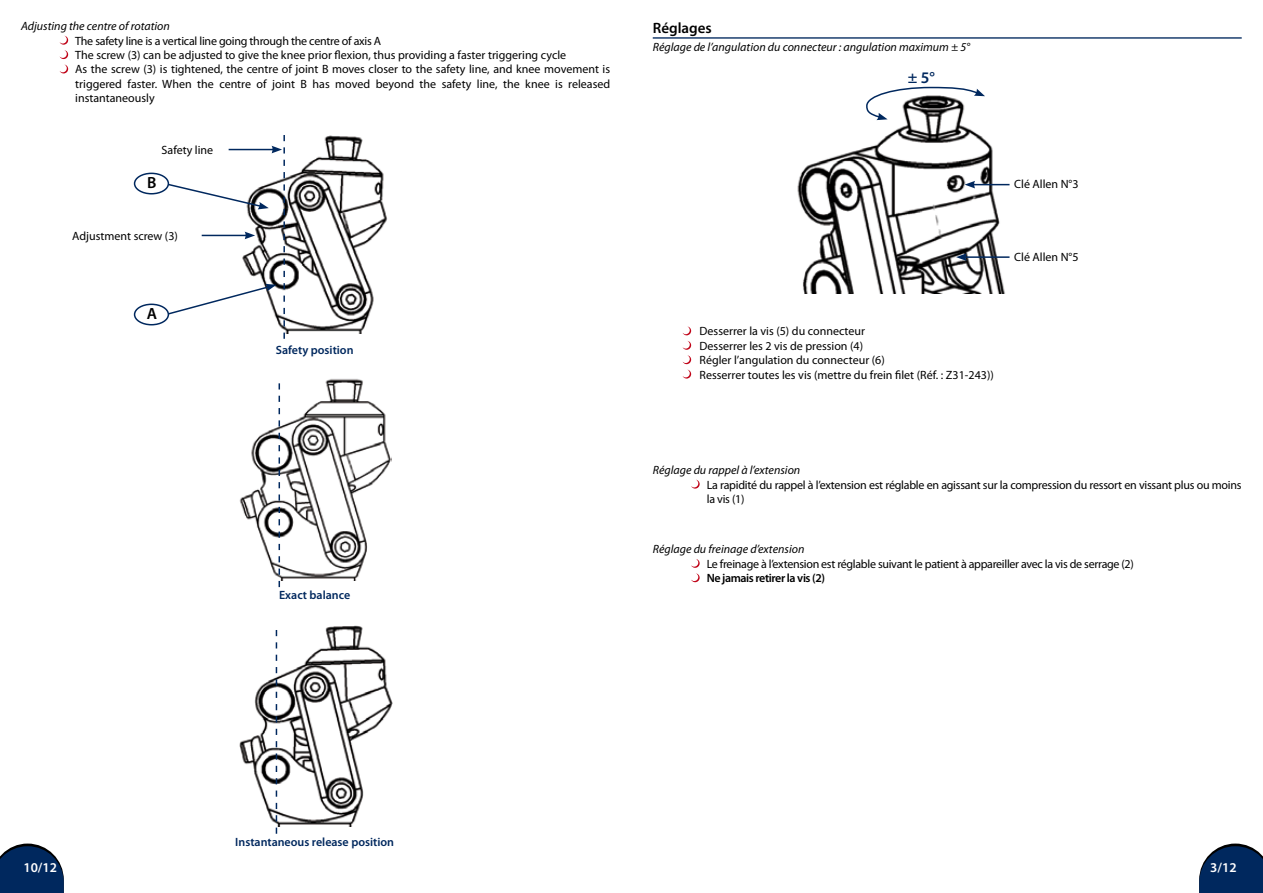
<style>
.page{position:relative;width:1263px;height:893px;background:#fff}
.page>*{position:absolute;margin:0;border:0;box-sizing:border-box;transform-origin:0 0}
.t1{font:600 16.2px "Myriad Pro";color:#00285e}
.t2{font:600 16.2px "Myriad Pro";color:#000}
.t3{font:600 15px "Myriad Pro";color:#000}
.t4{font:600 13.5px "Myriad Pro";color:#fff}
.t5{font:12px/14.4px "Myriad Pro";color:#000}
.t6{font:italic 12px "Myriad Pro";color:#000}
.t7{font:12px/14.4px "Myriad Pro";letter-spacing:-.02em;color:#000}
.t8{font:12px "Myriad Pro";letter-spacing:-.025em;color:#000}
.t9{font:600 12px "Myriad Pro";color:#00285e}
.t10{font:600 12px "Myriad Pro";letter-spacing:-.035em;color:#000}
</style>
<div class="page">
<svg style="left:1199px;top:843px;width:64px;height:50px;background:#22436e"></svg>
<svg style="left:0;top:843px;width:64px;height:50px;background:#22436e"></svg>
<svg style="left:682px;top:326px;width:9px;height:9px"></svg>
<svg style="left:682px;top:341px;width:9px;height:23px"></svg>
<svg style="left:682px;top:370px;width:9px;height:9px"></svg>
<hr style="left:653px;top:37px;width:589px;height:2px;background:#00285e">
<img style="left:797px;top:120px;width:213px;height:174px">
<hr style="left:973px;top:184px;width:36px;height:1px;background:#00285e">
<svg style="left:964px;top:181px;width:11px;height:7px"></svg>
<hr style="left:964px;top:256px;width:45px;height:2px;background:#00285e">
<svg style="left:956px;top:253px;width:11px;height:8px"></svg>
<svg style="left:691px;top:480px;width:9px;height:9px"></svg>
<svg style="left:691px;top:559px;width:9px;height:23px"></svg>
<svg style="left:60px;top:36px;width:8px;height:23px"></svg>
<svg style="left:60px;top:65px;width:8px;height:8px"></svg>
<img style="left:285px;top:135px;width:103px;height:198px">
<img style="left:239px;top:378px;width:152px;height:202px">
<img style="left:239px;top:625px;width:154px;height:202px">
<div style="left:134px;top:304px;width:35px;height:21px;border:2px solid #00285e;border-radius:50%"></div>
<div style="left:134px;top:173px;width:35px;height:21px;border:2px solid #00285e;border-radius:50%"></div>
<svg style="left:166px;top:135px;width:119px;height:204px"></svg>
<svg style="left:279px;top:383px;width:1px;height:204px"></svg>
<svg style="left:276px;top:630px;width:1px;height:204px"></svg>
<svg style="left:866px;top:86px;width:119px;height:34px"></svg>
<p class="t6" style="left:21px;top:19px;width:150px">Adjusting the centre of rotation</p>
<p class="t5" style="left:75px;top:33px;width:536px">The safety line is a vertical line going through the centre of axis A<br>The screw (3) can be adjusted to give the knee prior flexion, thus providing a faster triggering cycle<br>As the screw (3) is tightened, the centre of joint B moves closer to the safety line, and knee movement is triggered faster. When the centre of joint B has moved beyond the safety line, the knee is released instantaneously</p>
<p class="t5" style="left:162px;top:142px;width:53px">Safety line</p>
<h1 class="t2" style="left:147px;top:173px;width:11px">B</h1>
<p class="t5" style="left:72px;top:228px;width:107px">Adjustment screw (3)</p>
<h1 class="t2" style="left:147px;top:304px;width:12px">A</h1>
<p class="t9" style="left:276px;top:342px;width:79px">Safety position</p>
<p class="t9" style="left:279px;top:588px;width:73px">Exact balance</p>
<p class="t3" style="left:653px;top:19px;width:60px">Réglages</p>
<p class="t6" style="left:653px;top:40px;width:319px">Réglage de l’angulation du connecteur : angulation maximum ± 5°</p>
<h1 class="t1" style="left:908px;top:67px;width:29px">± 5°</h1>
<p class="t5" style="left:1014px;top:177px;width:66px">Clé Allen N°3</p>
<p class="t5" style="left:1014px;top:250px;width:66px">Clé Allen N°5</p>
<p class="t5" style="left:699px;top:324px;width:296px">Desserrer la vis (5) du connecteur<br>Desserrer les 2 vis de pression (4)<br>Régler l’angulation du connecteur (6)<br>Resserrer toutes les vis (mettre du frein filet (Réf. : Z31-243))</p>
<p class="t6" style="left:653px;top:463px;width:149px">Réglage du rappel à l’extension</p>
<p class="t7" style="left:707px;top:477px;width:536px">La rapidité du rappel à l’extension est réglable en agissant sur la compression du ressort en vissant plus ou moins la vis (1)</p>
<p class="t6" style="left:653px;top:542px;width:153px">Réglage du freinage d’extension</p>
<p class="t8" style="left:707px;top:556px;width:429px">Le freinage à l’extension est réglable suivant le patient à appareiller avec la vis de serrage (2)</p>
<p class="t10" style="left:707px;top:571px;width:120px">Ne jamais retirer la vis (2)</p>
<p class="t9" style="left:235px;top:835px;width:160px">Instantaneous release position</p>
<p class="t4" style="left:23px;top:859px;width:35px">10/12</p>
<p class="t4" style="left:1210px;top:859px;width:28px">3/12</p>
</div>
